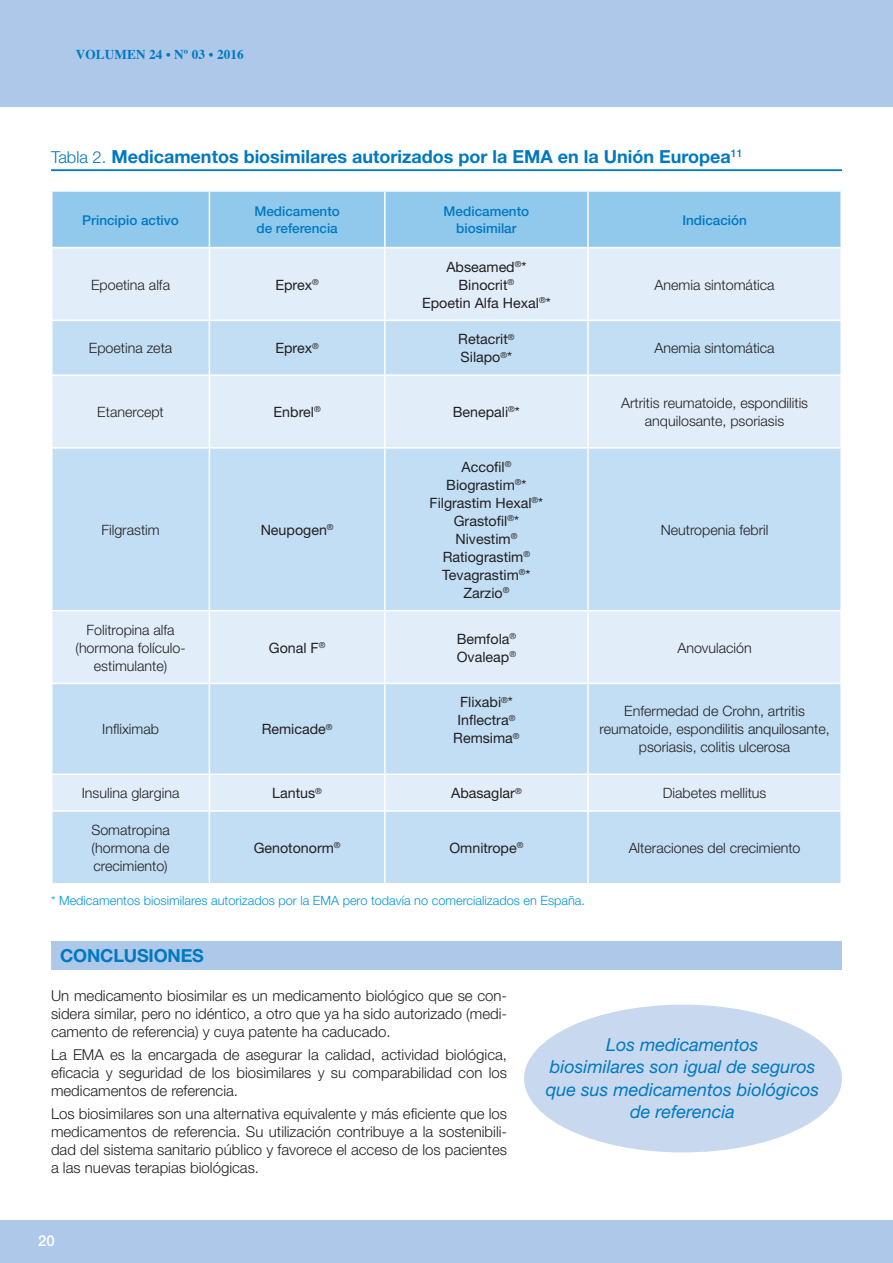
<style>
.page{position:relative;width:893px;height:1263px;background:#fff}
.page>*{position:absolute;margin:0;border:0;box-sizing:border-box;transform-origin:0 0}
.t1{font:italic 18px/22.5px "Helvetica Neue";color:#0079c1;text-align:center}
.t2{font:700 18px "Helvetica Neue";color:#0079c1}
.t3{font:700 18px "Helvetica Neue LT Std";letter-spacing:-.01em;color:#0079c1}
.t4{font:300 15px/18px "Helvetica Neue";color:#231f20;text-align:justify}
.t5{font:500 15px "Helvetica Neue";color:#fff}
.t6{font:300 14.25px/18px "Helvetica Neue";color:#231f20;text-align:center}
.t7{font:14.25px/18px "Helvetica Neue";color:#231f20;text-align:center}
.t8{font:500 13.5px/17.2px "Helvetica Neue";color:#0079c1}
.t9{font:700 13.5px "Times";letter-spacing:.01em;color:#0079c1}
.t10{font:300 12.75px "Helvetica Neue";color:#0095da}
.s1{font-weight:300;font-size:16.5px}
</style>
<div class="page">
<div style="left:0;top:0;width:893px;height:106px;background:#adc8e9"></div>
<div style="left:0;top:1220px;width:893px;height:43px;background:#adc8e9"></div>
<hr style="left:51px;top:169px;width:791px;height:2px;background:#0079c1">
<div style="left:53px;top:192px;width:787px;height:55px;background:#91c9ed"></div>
<div style="left:53px;top:248px;width:787px;height:72px;background:#e1eef9"></div>
<svg style="left:53px;top:321px;width:787px;height:562px;background:#cce3f5"></svg>
<hr style="left:209px;top:192px;width:1px;height:55px;background:#fff">
<hr style="left:384px;top:192px;width:2px;height:55px;background:#fff">
<hr style="left:587px;top:192px;width:2px;height:55px;background:#fff">
<hr style="left:209px;top:248px;width:1px;height:72px;background:#fff">
<hr style="left:384px;top:248px;width:2px;height:72px;background:#fff">
<hr style="left:587px;top:248px;width:2px;height:72px;background:#fff">
<hr style="left:209px;top:376px;width:1px;height:71px;background:#fff">
<hr style="left:384px;top:376px;width:2px;height:71px;background:#fff">
<hr style="left:587px;top:376px;width:2px;height:71px;background:#fff">
<hr style="left:209px;top:611px;width:1px;height:72px;background:#fff">
<hr style="left:384px;top:611px;width:2px;height:72px;background:#fff">
<hr style="left:587px;top:611px;width:2px;height:72px;background:#fff">
<hr style="left:209px;top:775px;width:1px;height:35px;background:#fff">
<hr style="left:384px;top:775px;width:2px;height:35px;background:#fff">
<hr style="left:587px;top:775px;width:2px;height:35px;background:#fff">
<hr style="left:51px;top:374px;width:158px;height:2px;background:#fff">
<hr style="left:209px;top:321px;width:1px;height:53px;background:#fff">
<hr style="left:209px;top:374px;width:176px;height:2px;background:#fff">
<hr style="left:384px;top:321px;width:2px;height:53px;background:#fff">
<hr style="left:385px;top:374px;width:203px;height:2px;background:#fff">
<hr style="left:587px;top:321px;width:2px;height:53px;background:#fff">
<hr style="left:588px;top:374px;width:254px;height:2px;background:#fff">
<hr style="left:51px;top:447px;width:158px;height:2px;background:#fff">
<hr style="left:51px;top:610px;width:158px;height:1px;background:#fff">
<hr style="left:209px;top:447px;width:176px;height:2px;background:#fff">
<hr style="left:209px;top:449px;width:1px;height:161px;background:#fff">
<hr style="left:209px;top:610px;width:176px;height:1px;background:#fff">
<hr style="left:385px;top:447px;width:203px;height:2px;background:#fff">
<hr style="left:384px;top:449px;width:2px;height:161px;background:#fff">
<hr style="left:385px;top:610px;width:203px;height:1px;background:#fff">
<hr style="left:588px;top:447px;width:254px;height:2px;background:#fff">
<hr style="left:587px;top:449px;width:2px;height:161px;background:#fff">
<hr style="left:588px;top:610px;width:254px;height:1px;background:#fff">
<hr style="left:51px;top:683px;width:158px;height:1px;background:#fff">
<hr style="left:51px;top:773px;width:158px;height:2px;background:#fff">
<hr style="left:209px;top:683px;width:176px;height:1px;background:#fff">
<hr style="left:209px;top:684px;width:1px;height:89px;background:#fff">
<hr style="left:209px;top:773px;width:176px;height:2px;background:#fff">
<hr style="left:385px;top:683px;width:203px;height:1px;background:#fff">
<hr style="left:384px;top:684px;width:2px;height:89px;background:#fff">
<hr style="left:385px;top:773px;width:203px;height:2px;background:#fff">
<hr style="left:588px;top:683px;width:254px;height:1px;background:#fff">
<hr style="left:587px;top:684px;width:2px;height:89px;background:#fff">
<hr style="left:588px;top:773px;width:254px;height:2px;background:#fff">
<hr style="left:51px;top:810px;width:158px;height:2px;background:#fff">
<hr style="left:209px;top:810px;width:176px;height:2px;background:#fff">
<hr style="left:209px;top:812px;width:1px;height:71px;background:#fff">
<hr style="left:385px;top:810px;width:203px;height:2px;background:#fff">
<hr style="left:384px;top:812px;width:2px;height:71px;background:#fff">
<hr style="left:588px;top:810px;width:254px;height:2px;background:#fff">
<hr style="left:587px;top:812px;width:2px;height:71px;background:#fff">
<div style="left:51px;top:942px;width:791px;height:28px;background:#adc8e9"></div>
<div style="left:524px;top:1005px;width:318px;height:147px;background:#c7d8ef;border-radius:50%"></div>
<p class="t9" style="left:76px;top:42px;width:169px">VOLUMEN 24 • Nº 03 • 2016</p>
<p class="t2" style="left:51px;top:145px;width:693px"><span class="s1">Tabla 2.</span> Medicamentos biosimilares autorizados por la EMA en la Unión Europea<sup>11</sup></p>
<p class="t8" style="left:82px;top:211px;width:98px">Principio activo</p>
<p class="t8" style="left:254px;top:202px;width:87px">Medicamento de referencia</p>
<p class="t8" style="left:444px;top:202px;width:87px;text-align:center">Medicamento biosimilar</p>
<p class="t8" style="left:682px;top:211px;width:66px">Indicación</p>
<p class="t6" style="left:91px;top:275px;width:80px">Epoetina alfa</p>
<p class="t7" style="left:275px;top:275px;width:45px">Eprex<sup>®</sup></p>
<p class="t7" style="left:422px;top:257px;width:130px">Abseamed<sup>®</sup>*<br>Binocrit<sup>®<br></sup>Epoetin Alfa Hexal<sup>®</sup>*</p>
<p class="t6" style="left:655px;top:275px;width:122px">Anemia sintomática</p>
<p class="t6" style="left:89px;top:339px;width:85px">Epoetina zeta</p>
<p class="t7" style="left:275px;top:339px;width:45px">Eprex<sup>®</sup></p>
<p class="t7" style="left:458px;top:330px;width:58px;text-align:left">Retacrit<sup>®<br></sup>Silapo<sup>®</sup>*</p>
<p class="t6" style="left:654px;top:339px;width:122px">Anemia sintomática</p>
<p class="t6" style="left:97px;top:403px;width:68px">Etanercept</p>
<p class="t7" style="left:274px;top:403px;width:49px">Enbrel<sup>®</sup></p>
<p class="t7" style="left:453px;top:403px;width:69px">Benepali<sup>®</sup>*</p>
<p class="t6" style="left:621px;top:394px;width:189px">Artritis reumatoide, espondilitis anquilosante, psoriasis</p>
<p class="t6" style="left:101px;top:520px;width:60px">Filgrastim</p>
<p class="t7" style="left:261px;top:521px;width:74px">Neupogen<sup>®</sup></p>
<p class="t7" style="left:429px;top:458px;width:115px">Accofil<sup>®<br></sup>Biograstim<sup>®</sup>*<br>Filgrastim Hexal<sup>®</sup>*<br>Grastofil<sup>®</sup>*<br>Nivestim<sup>®<br></sup>Ratiograstim<sup>®<br></sup>Tevagrastim<sup>®</sup>*<br>Zarzio<sup>®</sup></p>
<p class="t6" style="left:661px;top:520px;width:109px">Neutropenia febril</p>
<p class="t6" style="left:76px;top:620px;width:112px">Folitropina alfa (hormona folículo&shy;estimulante)</p>
<p class="t7" style="left:269px;top:638px;width:58px">Gonal F<sup>®</sup></p>
<p class="t7" style="left:457px;top:629px;width:61px;text-align:left">Bemfola<sup>®<br></sup>Ovaleap<sup>®</sup></p>
<p class="t6" style="left:677px;top:638px;width:76px">Anovulación</p>
<p class="t6" style="left:102px;top:720px;width:58px">Infliximab</p>
<p class="t7" style="left:262px;top:720px;width:72px">Remicade<sup>®</sup></p>
<p class="t7" style="left:453px;top:693px;width:68px">Flixabi<sup>®</sup>*<br>Inflectra<sup>®<br></sup>Remsima<sup>®</sup></p>
<p class="t6" style="left:599px;top:702px;width:232px">Enfermedad de Crohn, artritis reumatoide, espondilitis anquilosante, psoriasis, colitis ulcerosa</p>
<p class="t6" style="left:82px;top:784px;width:99px">Insulina glargina</p>
<p class="t7" style="left:272px;top:784px;width:51px">Lantus<sup>®</sup></p>
<p class="t7" style="left:451px;top:784px;width:72px">Abasaglar<sup>®</sup></p>
<p class="t6" style="left:663px;top:784px;width:105px">Diabetes mellitus</p>
<p class="t6" style="left:91px;top:821px;width:80px;text-align:justify">Somatropina (hormona de crecimiento)</p>
<p class="t7" style="left:254px;top:839px;width:88px">Genotonorm<sup>®</sup></p>
<p class="t7" style="left:449px;top:839px;width:75px">Omnitrope<sup>®</sup></p>
<p class="t6" style="left:629px;top:839px;width:173px">Alteraciones del crecimiento</p>
<p class="t10" style="left:51px;top:893px;width:536px">* Medicamentos biosimilares autorizados por la EMA pero todavía no comercializados en España.</p>
<p class="t3" style="left:60px;top:945px;width:145px">CONCLUSIONES</p>
<p class="t4" style="left:51px;top:986px;width:458px">Un medicamento biosimilar es un medicamento biológico que se con&shy;sidera similar, pero no idéntico, a otro que ya ha sido autorizado (medi&shy;camento de referencia) y cuya patente ha caducado.</p>
<p class="t4" style="left:51px;top:1045px;width:458px">La EMA es la encargada de asegurar la calidad, actividad biológica, eficacia y seguridad de los biosimilares y su comparabilidad con los medicamentos de referencia.</p>
<p class="t4" style="left:51px;top:1104px;width:458px">Los biosimilares son una alternativa equivalente y más eficiente que los medicamentos de referencia. Su utilización contribuye a la sostenibili&shy;dad del sistema sanitario público y favorece el acceso de los pacientes a las nuevas terapias biológicas.</p>
<p class="t5" style="left:38px;top:1231px;width:18px">20</p>
<p class="t1" style="left:546px;top:1032px;width:275px">Los medicamentos<br>biosimilares son igual de seguros que sus medicamentos biológicos de referencia</p>
</div>
